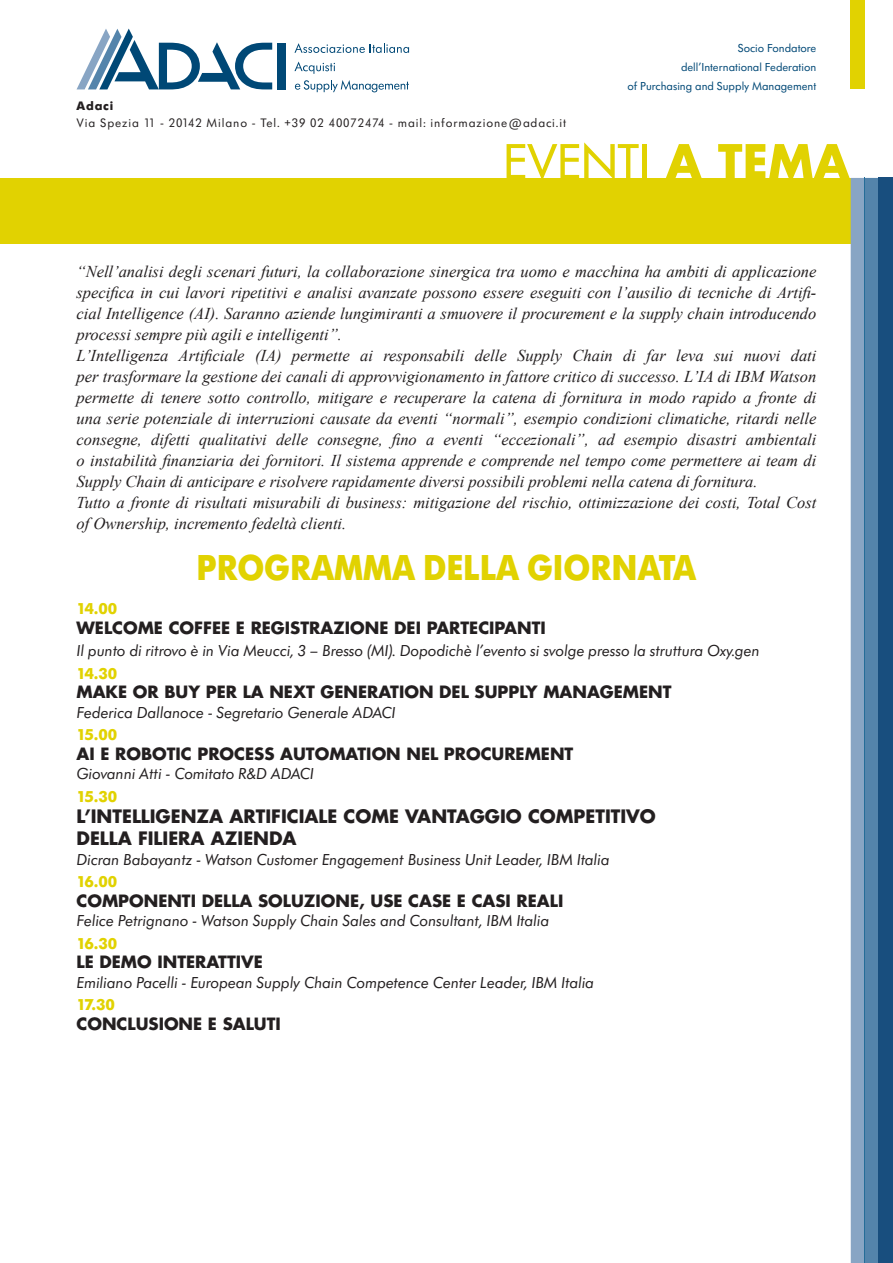
<style>
.page{position:relative;width:893px;height:1263px;background:#fff}
.page>*{position:absolute;margin:0;border:0;box-sizing:border-box;transform-origin:0 0}
.t1{font:700 37.5px "Futura SBOP";color:#e1d201;scale:.9 1}
.t2{font:700 18px/21.6px "Futura Std";color:#231f20}
.t3{font:italic 16.5px/21px "Times New Roman";color:#231f20}
.t4{font:italic 16.5px "Futura SBOP";color:#231f20}
.t5{font:700 16.5px "Futura Std";color:#231f20}
.t6{font:700 16.5px "Futura SBOP";letter-spacing:-.05em;color:#e1d201}
.t7{font:12.75px "Futura SBOP";letter-spacing:.07em;color:#231f20}
.t8{font:700 12.75px "Futura SBOP";letter-spacing:.065em;color:#231f20}
.t9{font:12px/18.8px "Futura SBOP";color:#004876;text-align:right}
</style>
<div class="page">
<div style="left:0;top:178px;width:851px;height:65px;background:#e1d201"></div>
<div style="left:879px;top:178px;width:14px;height:1085px;background:#184e7e"></div>
<div style="left:851px;top:0;width:14px;height:89px;background:#e1d201"></div>
<svg style="left:507px;top:142px;width:132px;height:36px"></svg>
<hr style="left:642px;top:144px;width:4px;height:35px;background:#e1d201">
<svg style="left:666px;top:144px;width:36px;height:34px"></svg>
<svg style="left:718px;top:144px;width:161px;height:1119px"></svg>
<div style="left:277px;top:43px;width:8px;height:46px;background:#004876"></div>
<svg style="left:77px;top:29px;width:195px;height:60px"></svg>
<svg style="left:294px;top:43px;width:115px;height:10px"></svg>
<svg style="left:294px;top:62px;width:41px;height:12px"></svg>
<svg style="left:295px;top:80px;width:114px;height:12px"></svg>
<p class="t8" style="left:77px;top:99px;width:38px">Adaci</p>
<p class="t7" style="left:77px;top:115px;width:491px">Via Spezia 11 - 20142 Milano - Tel. +39 02 40072474 - mail: informazione@adaci.it</p>
<p class="t9" style="left:627px;top:39px;width:190px">Socio Fondatore<br>dell’International Federation<br>of Purchasing and Supply Management</p>
<p class="t3" style="left:77px;top:261px;width:741px">“Nell’analisi degli scenari futuri, la collaborazione sinergica tra uomo e macchina ha ambiti di applicazione specifica in cui lavori ripetitivi e analisi avanzate possono essere eseguiti con l’ausilio di tecniche di Artifi&shy;cial Intelligence (AI). Saranno aziende lungimiranti a smuovere il procurement e la supply chain introducendo processi sempre più agili e intelligenti”.<br>L’Intelligenza Artificiale (IA) permette ai responsabili delle Supply Chain di far leva sui nuovi dati per trasformare la gestione dei canali di approvvigionamento in fattore critico di successo. L’IA di IBM Watson permette di tenere sotto controllo, mitigare e recuperare la catena di fornitura in modo rapido a fronte di una serie potenziale di interruzioni causate da eventi “normali”, esempio condizioni climatiche, ritardi nelle consegne, difetti qualitativi delle consegne, fino a eventi “eccezionali”, ad esempio disastri ambientali o instabilità finanziaria dei fornitori. Il sistema apprende e comprende nel tempo come permettere ai team di Supply Chain di anticipare e risolvere rapidamente diversi possibili problemi nella catena di fornitura.<br>Tutto a fronte di risultati misurabili di business: mitigazione del rischio, ottimizzazione dei costi, Total Cost of Ownership, incremento fedeltà clienti.</p>
<h1 class="t1" style="left:197px;top:546px;width:557px">PROGRAMMA DELLA GIORNATA</h1>
<p class="t6" style="left:77px;top:600px;width:42px">14.00</p>
<p class="t5" style="left:77px;top:617px;width:471px">WELCOME COFFEE E REGISTRAZIONE DEI PARTECIPANTI</p>
<p class="t4" style="left:77px;top:642px;width:685px">Il punto di ritrovo è in Via Meucci, 3 – Bresso (MI). Dopodichè l’evento si svolge presso la struttura Oxy.gen</p>
<p class="t6" style="left:77px;top:664px;width:42px">14.30</p>
<p class="t5" style="left:77px;top:681px;width:596px">MAKE OR BUY PER LA NEXT GENERATION DEL SUPPLY MANAGEMENT</p>
<p class="t4" style="left:77px;top:703px;width:320px">Federica Dallanoce - Segretario Generale ADACI</p>
<p class="t6" style="left:77px;top:726px;width:42px">15.00</p>
<p class="t5" style="left:77px;top:743px;width:498px">AI E ROBOTIC PROCESS AUTOMATION NEL PROCUREMENT</p>
<p class="t4" style="left:77px;top:765px;width:239px">Giovanni Atti - Comitato R&amp;D ADACI</p>
<p class="t6" style="left:77px;top:787px;width:42px">15.30</p>
<p class="t2" style="left:77px;top:806px;width:581px">L’INTELLIGENZA ARTIFICIALE COME VANTAGGIO COMPETITIVO<br>DELLA FILIERA AZIENDA</p>
<p class="t4" style="left:77px;top:850px;width:534px">Dicran Babayantz - Watson Customer Engagement Business Unit Leader, IBM Italia</p>
<p class="t6" style="left:77px;top:872px;width:42px">16.00</p>
<p class="t5" style="left:77px;top:889px;width:488px">COMPONENTI DELLA SOLUZIONE, USE CASE E CASI REALI</p>
<p class="t4" style="left:77px;top:912px;width:474px">Felice Petrignano - Watson Supply Chain Sales and Consultant, IBM Italia</p>
<p class="t6" style="left:77px;top:934px;width:42px">16.30</p>
<p class="t5" style="left:77px;top:951px;width:188px">LE DEMO INTERATTIVE</p>
<p class="t4" style="left:77px;top:973px;width:519px">Emiliano Pacelli - European Supply Chain Competence Center Leader, IBM Italia</p>
<p class="t6" style="left:77px;top:995px;width:40px">17.30</p>
<p class="t5" style="left:77px;top:1012px;width:206px">CONCLUSIONE E SALUTI</p>
</div>
